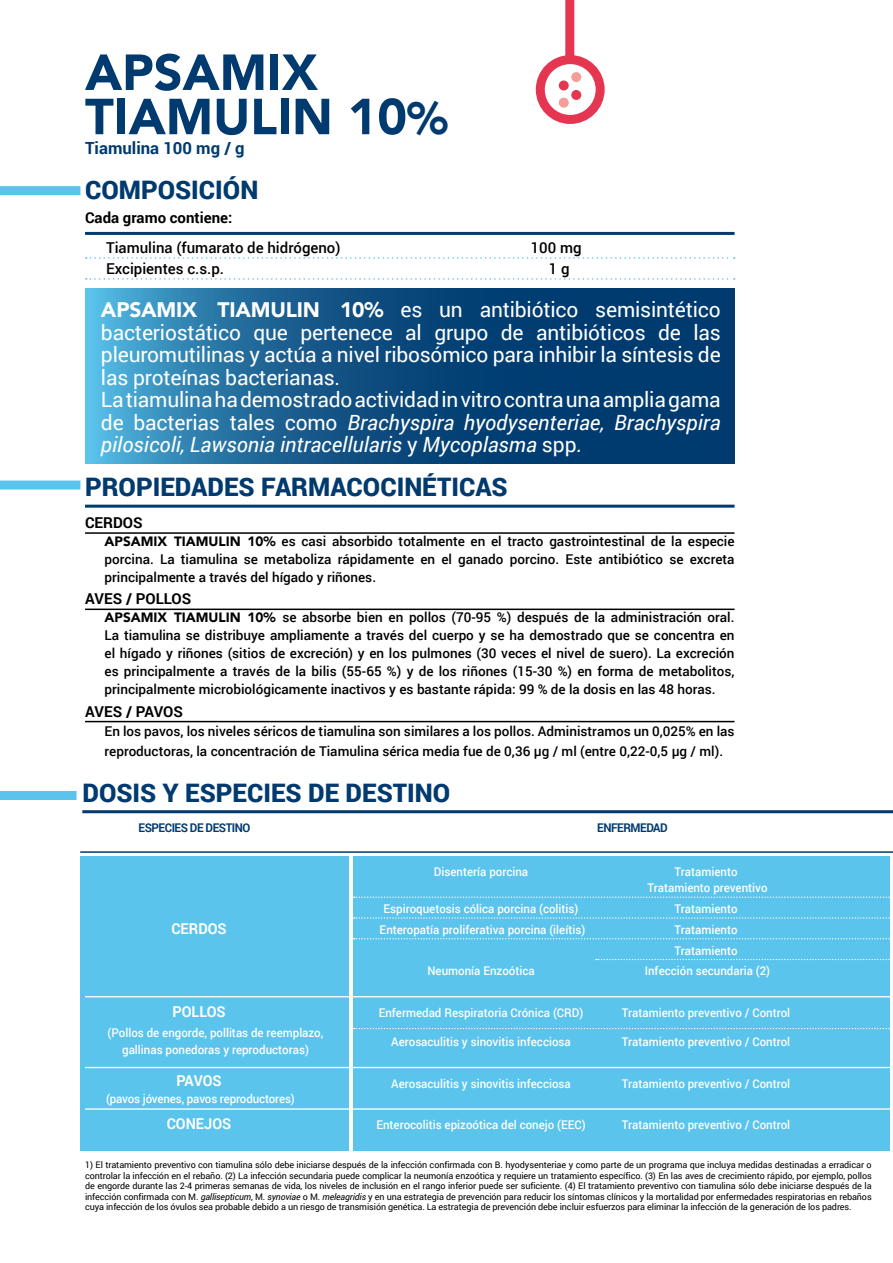
<style>
.page{position:relative;width:893px;height:1263px;background:#fff}
.page>*{position:absolute;margin:0;border:0;box-sizing:border-box;transform-origin:0 0}
.t1{font:900 50.1px "Avenir";color:#003a6f}
.t2{font:900 45px "Avenir";color:#003a6f}
.t3{font:900 25.5px "Roboto";color:#003a6f}
.RESALTES_AZULES{font:21px/22.5px "Roboto";letter-spacing:-.01em;color:#fff;text-align:justify}
.t4{font:700 16.65px "Roboto";color:#003a6f}
.t5{font:500 15px "Roboto";color:#000}
.t6{font:700 15px "Roboto";color:#000}
.t7{font:700 15px "Roboto";color:#fff;scale:.96 1}
.PUNTOS{font:500 13.5px/18px "Roboto";color:#000;text-align:justify}
.t8{font:500 12px/16.5px "Roboto";color:#fff;text-align:center;scale:.96 1}
.Texto_parrafo{font:700 12px "Roboto";letter-spacing:-.04em;color:#003a6f;scale:.96 1}
.Texto_parrafo-2{font:9px/10.5px "Roboto";letter-spacing:-.01em;color:#000;text-align:justify}
.s1{font-family:"Avenir";font-weight:900}
.s2{font-style:italic}
.s3{font-style:italic;font-size:22.5px}
</style>
<div class="page">
<svg style="left:85px;top:289px;width:649px;height:174px;background:#14588a"></svg>
<div style="left:353px;top:856px;width:537px;height:295px;background:#5bc4ec"></div>
<div style="left:80px;top:856px;width:269px;height:295px;background:#5bc4ec"></div>
<hr style="left:85px;top:505px;width:649px;height:3px;background:#003a6f">
<hr style="left:85px;top:532px;width:649px;height:2px;background:#000">
<hr style="left:85px;top:608px;width:649px;height:2px;background:#000">
<hr style="left:85px;top:721px;width:649px;height:1px;background:#000">
<div style="left:565px;top:0;width:9px;height:59px;background:#e53651"></div>
<div style="left:536px;top:55px;width:69px;height:69px;border:9px solid #e53651;border-radius:50%"></div>
<div style="left:559px;top:98px;width:10px;height:10px;background:#f29e99;border-radius:50%"></div>
<div style="left:559px;top:80px;width:10px;height:10px;background:#e53651;border-radius:50%"></div>
<div style="left:571px;top:90px;width:10px;height:10px;background:#e53651;border-radius:50%"></div>
<div style="left:571px;top:72px;width:10px;height:10px;background:#f29e99;border-radius:50%"></div>
<hr style="left:85px;top:232px;width:649px;height:3px;background:#003a6f">
<svg style="left:86px;top:257px;width:649px;height:2px"></svg>
<svg style="left:86px;top:278px;width:649px;height:2px"></svg>
<div style="left:0;top:186px;width:80px;height:9px;background:#5bc4ec"></div>
<div style="left:0;top:480px;width:80px;height:9px;background:#5bc4ec"></div>
<div style="left:0;top:791px;width:77px;height:9px;background:#5bc4ec"></div>
<hr style="left:80px;top:851px;width:813px;height:2px;background:#003a6f">
<hr style="left:82px;top:810px;width:811px;height:3px;background:#003a6f">
<svg style="left:354px;top:896px;width:536px;height:2px"></svg>
<svg style="left:354px;top:917px;width:536px;height:2px"></svg>
<svg style="left:354px;top:938px;width:536px;height:1px"></svg>
<svg style="left:596px;top:959px;width:294px;height:1px"></svg>
<hr style="left:85px;top:996px;width:808px;height:1px;background:#fff">
<svg style="left:354px;top:1028px;width:536px;height:1px"></svg>
<hr style="left:85px;top:1067px;width:808px;height:1px;background:#fff">
<hr style="left:85px;top:1108px;width:808px;height:2px;background:#fff">
<p class="t1" style="left:85px;top:30px;width:234px">APSAMIX</p>
<p class="t1" style="left:85px;top:74px;width:323px">TIAMULIN 10</p>
<p class="t4" style="left:85px;top:137px;width:161px">Tiamulina 100 mg / g</p>
<p class="t2" style="left:407px;top:80px;width:42px">%</p>
<p class="t3" style="left:85px;top:172px;width:175px">COMPOSICIÓN</p>
<p class="t6" style="left:85px;top:207px;width:149px">Cada gramo contiene:</p>
<p class="t5" style="left:106px;top:237px;width:236px">Tiamulina (fumarato de hidrógeno)</p>
<p class="t5" style="left:531px;top:237px;width:52px">100 mg</p>
<p class="t5" style="left:106px;top:258px;width:120px">Excipientes c.s.p.</p>
<p class="t5" style="left:549px;top:258px;width:22px">1 g</p>
<p class="RESALTES_AZULES" style="left:101px;top:298px;width:621px"><span class="s1">APSAMIX TIAMULIN 10%</span> es un antibiótico semisintético bacteriostático que pertenece al grupo de antibióticos de las pleuromutilinas y actúa a nivel ribosómico para inhibir la síntesis de las proteínas bacterianas.</p>
<p class="RESALTES_AZULES" style="left:101px;top:388px;width:621px">La tiamulina ha demostrado actividad in vitro contra una amplia gama de bacterias tales como <span class="s2">Brachyspira hyodysenteriae, Brachyspira pilosicoli, Lawsonia intracellularis</span> y <span class="s2">Mycoplasma</span> spp<span class="s3">.</span></p>
<p class="t3" style="left:85px;top:469px;width:424px">PROPIEDADES FARMACOCINÉTICAS</p>
<p class="t6" style="left:85px;top:512px;width:59px">CERDOS</p>
<p class="PUNTOS" style="left:105px;top:532px;width:631px"><span class="s1">APSAMIX TIAMULIN 10%</span> es casi absorbido totalmente en el tracto gastrointestinal de la especie porcina. La tiamulina se metaboliza rápidamente en el ganado porcino. Este antibiótico se excreta principalmente a través del hígado y riñones.</p>
<p class="t6" style="left:85px;top:588px;width:108px">AVES / POLLOS</p>
<p class="PUNTOS" style="left:105px;top:608px;width:631px"><span class="s1">APSAMIX TIAMULIN 10%</span> se absorbe bien en pollos (70-95 %) después de la administración oral.<br>La tiamulina se distribuye ampliamente a través del cuerpo y se ha demostrado que se concentra en el hígado y riñones (sitios de excreción) y en los pulmones (30 veces el nivel de suero). La excreción es principalmente a través de la bilis (55-65 %) y de los riñones (15-30 %) en forma de metabolitos, principalmente microbiológicamente inactivos y es bastante rápida: 99 % de la dosis en las 48 horas.</p>
<p class="t6" style="left:85px;top:701px;width:100px">AVES / PAVOS</p>
<p class="PUNTOS" style="left:105px;top:721px;width:631px;line-height:19.5px">En los pavos, los niveles séricos de tiamulina son similares a los pollos. Administramos un 0,025% en las reproductoras, la concentración de Tiamulina sérica media fue de 0,36 μg / ml (entre 0,22-0,5 μg / ml).</p>
<p class="t3" style="left:82px;top:774px;width:369px">DOSIS Y ESPECIES DE DESTINO</p>
<p class="Texto_parrafo" style="left:139px;top:819px;width:118px">ESPECIES DE DESTINO</p>
<p class="Texto_parrafo" style="left:597px;top:819px;width:75px">ENFERMEDAD</p>
<p class="t8" style="left:434px;top:863px;width:100px">Disentería porcina</p>
<p class="t8" style="left:647px;top:863px;width:126px">Tratamiento<br>Tratamiento preventivo</p>
<p class="t8" style="left:384px;top:900px;width:205px">Espiroquetosis cólica porcina (colitis)</p>
<p class="t8" style="left:675px;top:900px;width:67px">Tratamiento</p>
<p class="t7" style="left:171px;top:918px;width:59px">CERDOS</p>
<p class="t8" style="left:380px;top:921px;width:216px">Enteropatía proliferativa porcina (ileítis)</p>
<p class="t8" style="left:675px;top:921px;width:67px">Tratamiento</p>
<p class="t8" style="left:675px;top:941px;width:67px">Tratamiento</p>
<p class="t8" style="left:427px;top:962px;width:113px">Neumonía Enzoótica</p>
<p class="t8" style="left:645px;top:962px;width:132px">Infección secundaria (2)</p>
<p class="t7" style="left:172px;top:1001px;width:57px">POLLOS</p>
<p class="t8" style="left:379px;top:1004px;width:215px">Enfermedad Respiratoria Crónica (CRD)</p>
<p class="t8" style="left:622px;top:1004px;width:177px">Tratamiento preventivo / Control</p>
<p class="t8" style="left:391px;top:1033px;width:188px">Aerosaculitis y sinovitis infecciosa</p>
<p class="t8" style="left:622px;top:1033px;width:177px">Tratamiento preventivo / Control</p>
<p class="t7" style="left:176px;top:1070px;width:49px">PAVOS</p>
<p class="t8" style="left:391px;top:1074px;width:188px">Aerosaculitis y sinovitis infecciosa</p>
<p class="t8" style="left:622px;top:1074px;width:177px">Tratamiento preventivo / Control</p>
<p class="t8" style="left:106px;top:1089px;width:198px">(pavos jóvenes, pavos reproductores)</p>
<p class="t7" style="left:167px;top:1113px;width:69px">CONEJOS</p>
<p class="t8" style="left:376px;top:1116px;width:219px">Enterocolitis epizoótica del conejo (EEC)</p>
<p class="t8" style="left:622px;top:1116px;width:177px">Tratamiento preventivo / Control</p>
<p class="Texto_parrafo-2" style="left:85px;top:1159px;width:788px">1) El tratamiento preventivo con tiamulina sólo debe iniciarse después de la infección confirmada con B. hyodysenteriae y como parte de un programa que incluya medidas destinadas a erradicar o controlar la infección en el rebaño. (2) La infección secundaria puede complicar la neumonía enzoótica y requiere un tratamiento específico. (3) En las aves de crecimiento rápido, por ejemplo, pollos de engorde durante las 2-4 primeras semanas de vida, los niveles de inclusión en el rango inferior puede ser suficiente. (4) El tratamiento preventivo con tiamulina sólo debe iniciarse después de la infección confirmada con M. <span class="s2">gallisepticum</span>, M. <span class="s2">synoviae</span> o M. <span class="s2">meleagridis</span> y en una estrategia de prevención para reducir los síntomas clínicos y la mortalidad por enfermedades respiratorias en rebaños cuya infección de los óvulos sea probable debido a un riesgo de transmisión genética. La estrategia de prevención debe incluir esfuerzos para eliminar la infección de la generación de los padres.</p>
<p class="t8" style="left:108px;top:1024px;width:226px">(Pollos de engorde, pollitas de reemplazo,</p>
<p class="t8" style="left:122px;top:1041px;width:196px">gallinas ponedoras y reproductoras)</p>
</div>
